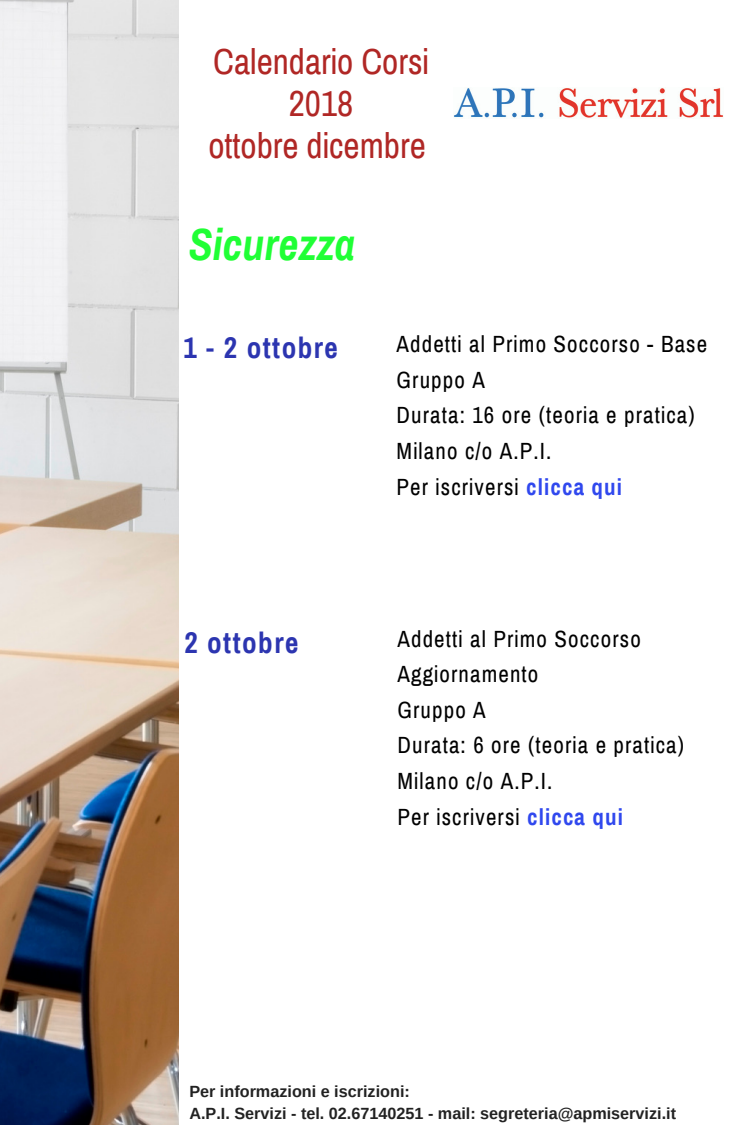
<style>
.page{position:relative;width:750px;height:1125px;background:#fff}
.page>*{position:absolute;margin:0;border:0;box-sizing:border-box;transform-origin:0 0}
.t1{font:italic 700 44px "Archivo Narrow";color:#20ff35}
.t2{font:35.38px/42.2px "Archivo Narrow";color:#b02725;text-align:center}
.t3{font:700 29.25px "Archivo Narrow";letter-spacing:.05em;color:#2c35b0}
.t4{font:22.88px/35.6px "Archivo Narrow";letter-spacing:.05em;color:#000}
.t5{font:700 16.25px/22.5px "Arimo";color:#222}
.s1{font-weight:700;color:#3048ee}
</style>
<div class="page">
<img style="left:0;top:0;width:178px;height:1125px">
<img style="left:454px;top:87px;width:270px;height:31px">
<h2 class="t2" style="left:208px;top:41px;width:222px">Calendario Corsi<br>2018<br>ottobre dicembre</h2>
<h1 class="t1" style="left:188px;top:221px;width:168px">Sicurezza</h1>
<p class="t3" style="left:183px;top:332px;width:156px">1 - 2 ottobre</p>
<p class="t4" style="left:397px;top:327px;width:312px">Addetti al Primo Soccorso - Base<br>Gruppo A<br>Durata: 16 ore (teoria e pratica)<br>Milano c/o A.P.I.<br>Per iscriversi <span class="s1">clicca qui</span></p>
<p class="t3" style="left:184px;top:627px;width:116px">2 ottobre</p>
<p class="t4" style="left:398px;top:621px;width:288px">Addetti al Primo Soccorso<br>Aggiornamento<br>Gruppo A<br>Durata: 6 ore (teoria e pratica)<br>Milano c/o A.P.I.<br>Per iscriversi <span class="s1">clicca qui</span></p>
<p class="t5" style="left:189px;top:1080px;width:488px">Per informazioni e iscrizioni:<br>A.P.I. Servizi - tel. 02.67140251 - mail: segreteria@apmiservizi.it</p>
</div>
